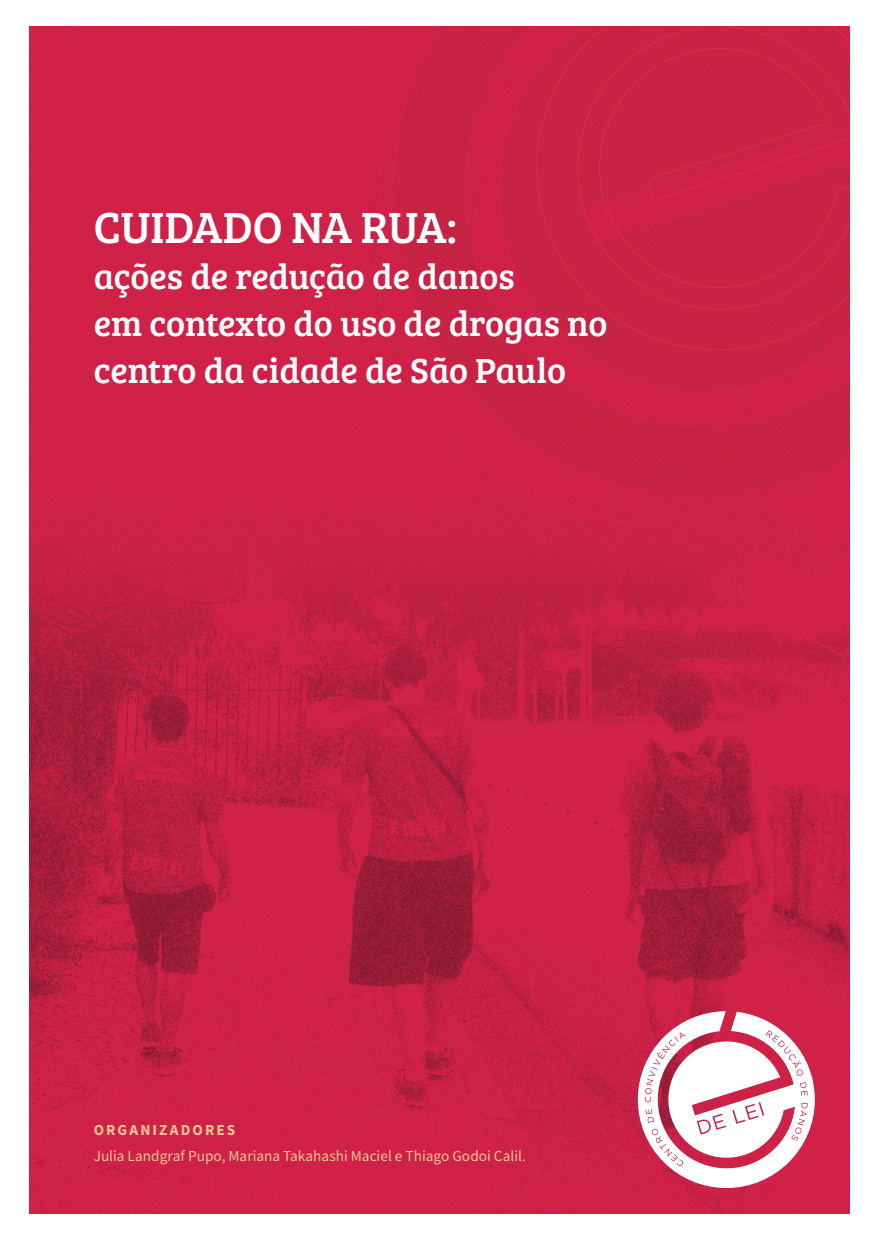
<style>
.page{position:relative;width:881px;height:1254px;background:#fff}
.page>*{position:absolute;margin:0;border:0;box-sizing:border-box;transform-origin:0 0}
.t1{font:45px "Bree Serif";color:#fff}
.t2{font:36px/46.5px "Bree Serif";color:#fff}
.TEXTO_CORRIDO{font:15.3px "Source Sans Pro";color:#f3c88f}
.TEXTO_CORRIDO-2{font:700 15.3px "Source Sans Pro";letter-spacing:.135em;color:#f3c88f}
</style>
<div class="page">
<img style="left:29px;top:26px;width:820px;height:1188px">
<svg style="left:637px;top:1011px;width:177px;height:177px"></svg>
<p class="t1" style="left:94px;top:194px;width:364px">CUIDADO NA RUA:</p>
<p class="t2" style="left:94px;top:252px;width:422px">ações de redução de danos</p>
<p class="t2" style="left:94px;top:298px;width:515px">em contexto do uso de drogas no centro da cidade de São Paulo</p>
<p class="TEXTO_CORRIDO-2" style="left:94px;top:1120px;width:143px">ORGANIZADORES</p>
<p class="TEXTO_CORRIDO" style="left:94px;top:1146px;width:433px">Julia Landgraf Pupo, Mariana Takahashi Maciel e Thiago Godoi Calil.</p>
</div>
